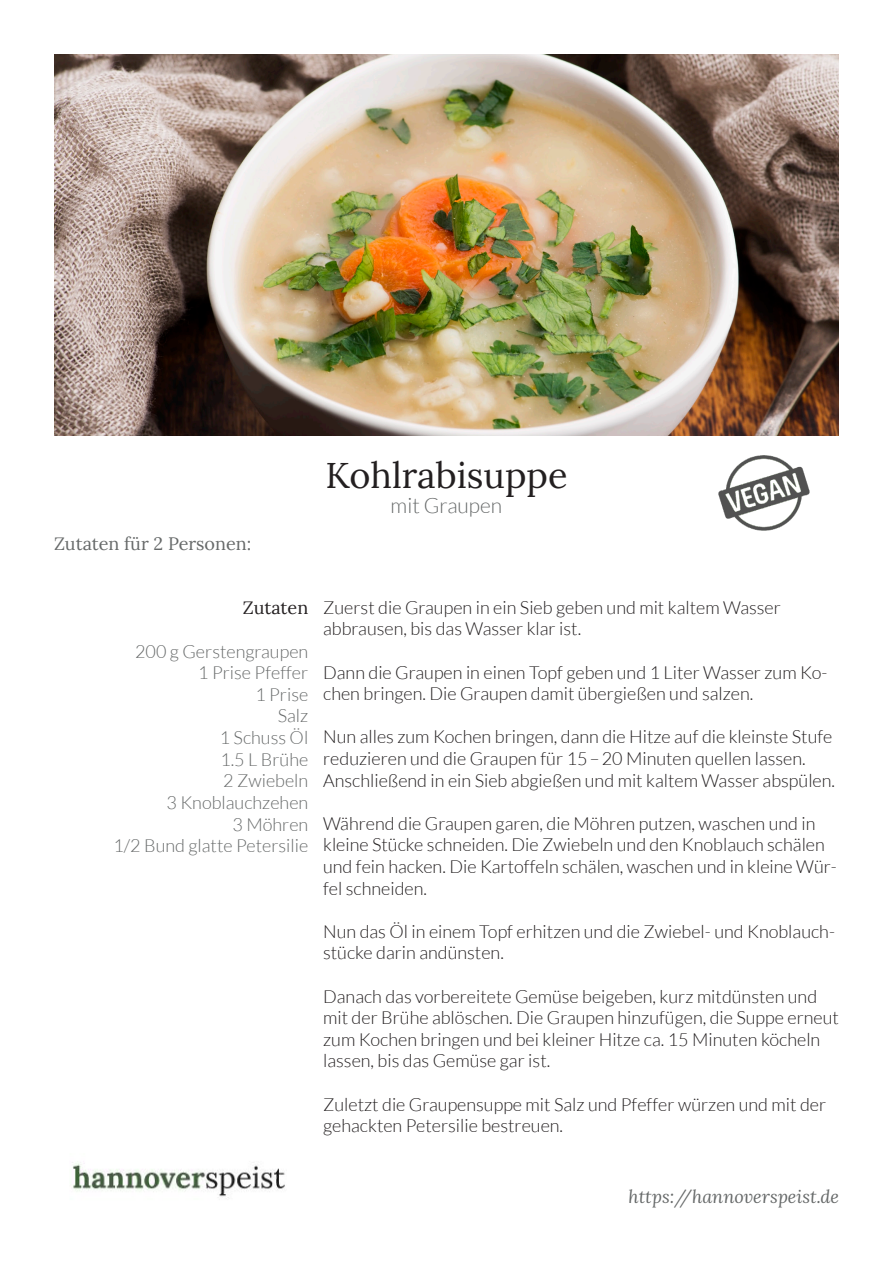
<style>
.page{position:relative;width:893px;height:1263px;background:#fff}
.page>*{position:absolute;margin:0;border:0;box-sizing:border-box;transform-origin:0 0}
.t1{font:36px "Lora";color:#231f20}
.t2{font:300 21px "Lato";color:#666969}
.t3{font:300 18px/21.6px "Lato";color:#231f20}
.t4{font:300 18px "Lato";color:#666969}
.t5{font:italic 18px "Lora";color:#666969}
.t6{font:18px "Lora";color:#666969}
.t7{font:18px "Lora";color:#231f20}
</style>
<div class="page">
<img style="left:54px;top:54px;width:785px;height:382px">
<img style="left:72px;top:1162px;width:213px;height:36px">
<img style="left:718px;top:455px;width:92px;height:76px">
<p class="t6" style="left:54px;top:530px;width:199px">Zutaten für 2 Personen:</p>
<p class="t1" style="left:325px;top:448px;width:244px">Kohlrabisuppe</p>
<p class="t2" style="left:391px;top:494px;width:113px">mit Graupen</p>
<p class="t7" style="left:243px;top:594px;width:67px">Zutaten</p>
<p class="t4" style="left:135px;top:641px;width:175px">200 g Gerstengraupen</p>
<p class="t4" style="left:198px;top:663px;width:112px">1 Prise Pfeffer</p>
<p class="t4" style="left:255px;top:685px;width:54px">1 Prise</p>
<p class="t4" style="left:278px;top:706px;width:32px">Salz</p>
<p class="t4" style="left:220px;top:728px;width:90px">1 Schuss Öl</p>
<p class="t4" style="left:220px;top:749px;width:89px">1.5 L Brühe</p>
<p class="t4" style="left:223px;top:771px;width:87px">2 Zwiebeln</p>
<p class="t4" style="left:166px;top:793px;width:143px">3 Knoblauchzehen</p>
<p class="t4" style="left:232px;top:814px;width:77px">3 Möhren</p>
<p class="t4" style="left:113px;top:836px;width:196px">1/2 Bund glatte Petersilie</p>
<p class="t3" style="left:323px;top:596px;width:459px">Zuerst die Graupen in ein Sieb geben und mit kaltem Wasser abbrausen, bis das Wasser klar ist.</p>
<p class="t3" style="left:323px;top:661px;width:506px">Dann die Graupen in einen Topf geben und 1 Liter Wasser zum Ko&shy;chen bringen. Die Graupen damit übergießen und salzen.</p>
<p class="t3" style="left:323px;top:726px;width:513px">Nun alles zum Kochen bringen, dann die Hitze auf die kleinste Stufe reduzieren und die Graupen für 15–20 Minuten quellen lassen.<br>Anschließend in ein Sieb abgießen und mit kaltem Wasser abspülen.</p>
<p class="t3" style="left:323px;top:812px;width:515px">Während die Graupen garen, die Möhren putzen, waschen und in kleine Stücke schneiden. Die Zwiebeln und den Knoblauch schälen und fein hacken. Die Kartoffeln schälen, waschen und in kleine Wür&shy;fel schneiden.</p>
<p class="t3" style="left:323px;top:920px;width:513px">Nun das Öl in einem Topf erhitzen und die Zwiebel- und Knoblauch&shy;stücke darin andünsten.</p>
<p class="t3" style="left:323px;top:985px;width:517px">Danach das vorbereitete Gemüse beigeben, kurz mitdünsten und mit der Brühe ablöschen. Die Graupen hinzufügen, die Suppe erneut zum Kochen bringen und bei kleiner Hitze ca. 15 Minuten köcheln lassen, bis das Gemüse gar ist.</p>
<p class="t3" style="left:323px;top:1093px;width:504px">Zuletzt die Graupensuppe mit Salz und Pfeffer würzen und mit der gehackten Petersilie bestreuen.</p>
<p class="t5" style="left:628px;top:1184px;width:212px">https://hannoverspeist.de</p>
</div>
